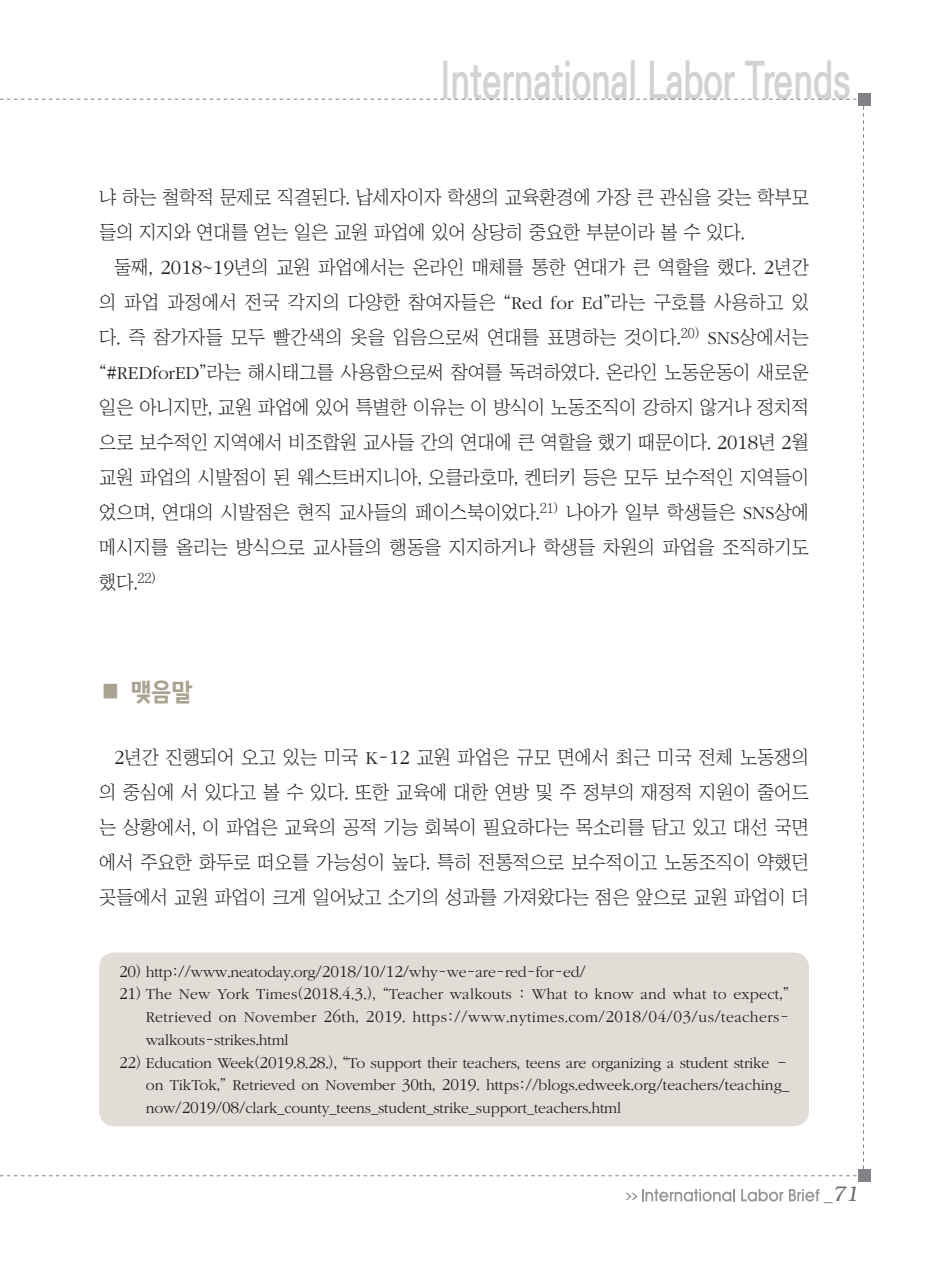
<style>
.page{position:relative;width:933px;height:1275px;background:#fff}
.page>*{position:absolute;margin:0;border:0;box-sizing:border-box;transform-origin:0 0}
.t1{font:700 50.4px "Ko Pub Dotum";color:#d1d2d4;scale:.7 1}
.서론{font:24.5px "KBI Zfor SM Esgo H";color:#aaa291}
.t2{font:italic 300 21px "Bookman";color:#6c6d70}
.본문{font:18.9px/35px "Chosunilbo NM";color:#231f20;text-align:justify}
.각주{font:300 15.75px/22.8px "ITC Garamond Std";letter-spacing:-.01em;color:#231f20;text-align:justify}
.t3{font:700 7.88px "Ko Pub Dotum";color:#939598;scale:2 1}
.s1{font-family:"ITC Garamond Std";font-weight:300;font-size:20.82px}
.s2{font-family:"ITC Garamond Std";font-weight:300}
.s3{font-size:17.32px}
.s4{font-family:"Chosunilbo NM";font-weight:400}
.s5{font-family:"Helvetica";font-weight:400;font-style:normal;font-size:17.5px}
</style>
<div class="page">
<div style="left:858px;top:93px;width:12px;height:12px;background:#808285"></div>
<div style="left:858px;top:1170px;width:12px;height:12px;background:#808285"></div>
<svg style="left:642px;top:1189px;width:93px;height:13px"></svg>
<svg style="left:741px;top:1189px;width:42px;height:13px"></svg>
<svg style="left:789px;top:1189px;width:30px;height:12px"></svg>
<div style="left:99px;top:952px;width:710px;height:174px;background:#e1dcd5;border-radius:15px"></div>
<h1 class="t1" style="left:440px;top:56px;width:588px">International Labor Trends</h1>
<p class="본문" style="left:99px;top:179px;width:711px">냐 하는 철학적 문제로 직결된다. 납세자이자 학생의 교육환경에 가장 큰 관심을 갖는 학부모 들의 지지와 연대를 얻는 일은 교원 파업에 있어 상당히 중요한 부분이라 볼 수 있다.</p>
<p class="본문" style="left:99px;top:249px;width:711px;text-indent:15px">둘째, <span class="s1">2018</span>~<span class="s1">19</span>년의 교원 파업에서는 온라인 매체를 통한 연대가 큰 역할을 했다. <span class="s1">2</span>년간 의 파업 과정에서 전국 각지의 다양한 참여자들은 “<span class="s2">Red for Ed</span>”라는 구호를 사용하고 있 다. 즉 참가자들 모두 빨간색의 옷을 입음으로써 연대를 표명하는 것이다.<sup>20)</sup> <span class="s2">SNS</span>상에서는 “#<span class="s2">REDforED</span>”라는 해시태그를 사용함으로써 참여를 독려하였다. 온라인 노동운동이 새로운 일은 아니지만, 교원 파업에 있어 특별한 이유는 이 방식이 노동조직이 강하지 않거나 정치적 으로 보수적인 지역에서 비조합원 교사들 간의 연대에 큰 역할을 했기 때문이다. <span class="s1">2018</span>년 <span class="s1">2</span>월 교원 파업의 시발점이 된 웨스트버지니아, 오클라호마, 켄터키 등은 모두 보수적인 지역들이 었으며, 연대의 시발점은 현직 교사들의 페이스북이었다.<sup>21)</sup> 나아가 일부 학생들은 <span class="s2">SNS</span>상에 메시지를 올리는 방식으로 교사들의 행동을 지지하거나 학생들 차원의 파업을 조직하기도 했다.<sup>22)</sup></p>
<p class="서론" style="left:99px;top:677px;width:95px">■ 맺음말</p>
<p class="본문" style="left:99px;top:739px;width:711px;text-indent:15px"><span class="s1">2</span>년간 진행되어 오고 있는 미국 <span class="s2">K</span>-<span class="s1">12</span> 교원 파업은 규모 면에서 최근 미국 전체 노동쟁의 의 중심에 서 있다고 볼 수 있다. 또한 교육에 대한 연방 및 주 정부의 재정적 지원이 줄어드 는 상황에서, 이 파업은 교육의 공적 기능 회복이 필요하다는 목소리를 담고 있고 대선 국면 에서 주요한 화두로 떠오를 가능성이 높다. 특히 전통적으로 보수적이고 노동조직이 약했던 곳들에서 교원 파업이 크게 일어났고 소기의 성과를 가져왔다는 점은 앞으로 교원 파업이 더</p>
<p class="각주" style="left:119px;top:960px;width:468px"><span class="s3">20</span><span class="s4">)</span> http<span class="s4">://</span>www<span class="s4">.</span>neatoday<span class="s4">.</span>org<span class="s4">/</span><span class="s3">2018</span><span class="s4">/</span><span class="s3">10</span><span class="s4">/</span><span class="s3">12</span><span class="s4">/</span>why<span class="s4">-</span>we<span class="s4">-</span>are<span class="s4">-</span>red<span class="s4">-</span>for<span class="s4">-</span>ed<span class="s4">/</span></p>
<p class="각주" style="left:146px;top:983px;width:644px;text-indent:-27px"><span class="s3">21</span><span class="s4">)</span> The New York Times<span class="s4">(</span><span class="s3">2018</span><span class="s4">.</span><span class="s3">4</span><span class="s4">.</span><span class="s3">3</span><span class="s4">.), “</span>Teacher walkouts <span class="s4">:</span> What to know and what to expect<span class="s4">,” </span>Retrieved on November <span class="s3">26</span>th<span class="s4">,</span> <span class="s3">2019</span><span class="s4">.</span> https<span class="s4">://</span>www<span class="s4">.</span>nytimes<span class="s4">.</span>com<span class="s4">/</span><span class="s3">2018</span><span class="s4">/</span><span class="s3">04</span><span class="s4">/</span><span class="s3">03</span><span class="s4">/</span>us<span class="s4">/</span>teachers&shy;walkouts<span class="s4">-</span>strikes<span class="s4">.</span>html</p>
<p class="각주" style="left:146px;top:1051px;width:645px;text-indent:-27px"><span class="s3">22</span><span class="s4">)</span> Education Week<span class="s4">(</span><span class="s3">2019</span><span class="s4">.</span><span class="s3">8</span><span class="s4">.</span><span class="s3">28</span><span class="s4">.), “</span>To support their teachers<span class="s4">,</span> teens are organizing a student strike <span class="s4">– </span>on TikTok<span class="s4">,”</span> Retrieved on November <span class="s3">30</span>th<span class="s4">,</span> <span class="s3">2019</span><span class="s4">.</span> https<span class="s4">://</span>blogs<span class="s4">.</span>edweek<span class="s4">.</span>org<span class="s4">/</span>teachers<span class="s4">/</span>teaching<span class="s4">_ </span>now<span class="s4">/</span><span class="s3">2019</span><span class="s4">/</span><span class="s3">08</span><span class="s4">/</span>clark<span class="s4">_</span>county<span class="s4">_</span>teens<span class="s4">_</span>student<span class="s4">_</span>strike<span class="s4">_</span>support<span class="s4">_</span>teachers<span class="s4">.</span>html</p>
<p class="t3" style="left:625px;top:1192px;width:8px">&gt;&gt;</p>
<p class="t2" style="left:824px;top:1182px;width:36px"><span class="s5">_</span>71</p>
</div>
